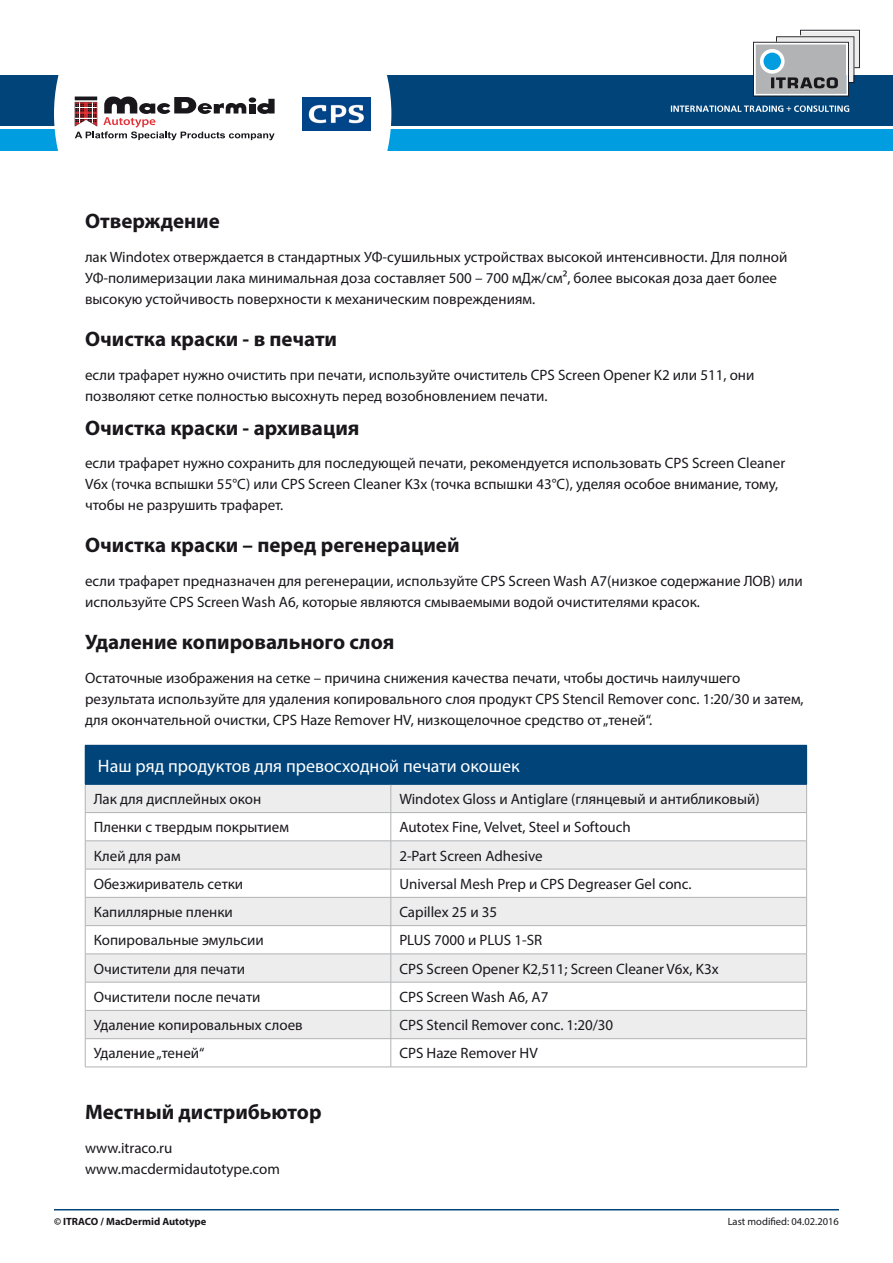
<style>
.page{position:relative;width:893px;height:1263px;background:#fff}
.page>*{position:absolute;margin:0;border:0;box-sizing:border-box;transform-origin:0 0}
.t1{font:700 21px "Myriad Pro";color:#1a171c}
.t2{font:18px "Myriad Pro";color:#fff}
.t3{font:15px/21px "Myriad Pro";color:#1a171c}
.t4{font:700 10.5px "Myriad Pro";color:#1a171c}
.t5{font:10.5px "Myriad Pro";color:#1a171c}
</style>
<div class="page">
<div style="left:0;top:129px;width:893px;height:22px;background:#009ee0"></div>
<div style="left:0;top:75px;width:893px;height:51px;background:#00447a"></div>
<svg style="left:671px;top:105px;width:178px;height:7px"></svg>
<svg style="left:753px;top:30px;width:107px;height:67px;background:#a7afb5"></svg>
<hr style="left:54px;top:1209px;width:785px;height:1px;background:#00447a">
<div style="left:54px;top:75px;width:337px;height:76px;background:#fff"></div>
<svg style="left:75px;top:97px;width:200px;height:43px;background:#bdb5b7"></svg>
<img style="left:302px;top:98px;width:68px;height:32px">
<div style="left:85px;top:745px;width:722px;height:39px;background:#00447a"></div>
<svg style="left:86px;top:785px;width:720px;height:253px;fill:#ededee"></svg>
<hr style="left:85px;top:812px;width:306px;height:1px;background:#b1b3b4">
<hr style="left:391px;top:812px;width:416px;height:1px;background:#b1b3b4">
<hr style="left:85px;top:840px;width:306px;height:1px;background:#b1b3b4">
<hr style="left:391px;top:840px;width:416px;height:1px;background:#b1b3b4">
<hr style="left:85px;top:869px;width:306px;height:1px;background:#b1b3b4">
<hr style="left:391px;top:869px;width:416px;height:1px;background:#b1b3b4">
<hr style="left:85px;top:897px;width:306px;height:1px;background:#b1b3b4">
<hr style="left:391px;top:897px;width:416px;height:1px;background:#b1b3b4">
<hr style="left:85px;top:925px;width:306px;height:1px;background:#b1b3b4">
<hr style="left:391px;top:925px;width:416px;height:1px;background:#b1b3b4">
<hr style="left:85px;top:954px;width:306px;height:1px;background:#b1b3b4">
<hr style="left:391px;top:954px;width:416px;height:1px;background:#b1b3b4">
<hr style="left:85px;top:982px;width:306px;height:1px;background:#b1b3b4">
<hr style="left:391px;top:982px;width:416px;height:1px;background:#b1b3b4">
<hr style="left:85px;top:1010px;width:306px;height:1px;background:#b1b3b4">
<hr style="left:391px;top:1010px;width:416px;height:1px;background:#b1b3b4">
<hr style="left:85px;top:1038px;width:306px;height:1px;background:#b1b3b4">
<svg style="left:85px;top:785px;width:1px;height:282px"></svg>
<hr style="left:391px;top:1038px;width:416px;height:1px;background:#b1b3b4">
<svg style="left:391px;top:785px;width:1px;height:282px"></svg>
<svg style="left:806px;top:785px;width:1px;height:282px"></svg>
<hr style="left:85px;top:1067px;width:306px;height:1px;background:#b1b3b4">
<hr style="left:391px;top:1067px;width:416px;height:1px;background:#b1b3b4">
<hr style="left:85px;top:784px;width:306px;height:1px;background:#00447a">
<hr style="left:391px;top:784px;width:416px;height:1px;background:#00447a">
<h1 class="t1" style="left:85px;top:208px;width:136px">Отверждение</h1>
<p class="t3" style="left:85px;top:246px;width:704px">лак Windotex отверждается в стандартных УФ-сушильных устройствах высокой интенсивности. Для полной<br>УФ-полимеризации лака минимальная доза составляет 500 – 700 мДж/см², более высокая доза дает более высокую устойчивость поверхности к механическим повреждениям.</p>
<h1 class="t1" style="left:85px;top:325px;width:254px">Очистка краски - в печати</h1>
<p class="t3" style="left:85px;top:364px;width:671px">если трафарет нужно очистить при печати, используйте очиститель CPS Screen Opener K2 или 511, они позволяют сетке полностью высохнуть перед возобновлением печати.</p>
<h1 class="t1" style="left:85px;top:414px;width:276px">Очистка краски - архивация</h1>
<p class="t3" style="left:85px;top:453px;width:702px">если трафарет нужно сохранить для последующей печати, рекомендуется использовать CPS Screen Cleaner<br>V6x (точка вспышки 55°C) или CPS Screen Cleaner K3x (точка вспышки 43°C), уделяя особое внимание, тому, чтобы не разрушить трафарет.</p>
<h1 class="t1" style="left:85px;top:532px;width:376px">Очистка краски – перед регенерацией</h1>
<p class="t3" style="left:85px;top:570px;width:719px">если трафарет предназначен для регенерации, используйте CPS Screen Wash A7(низкое содержание ЛОВ) или используйте CPS Screen Wash A6, которые являются смываемыми водой очистителями красок.</p>
<h1 class="t1" style="left:85px;top:628px;width:311px">Удаление копировального слоя</h1>
<p class="t3" style="left:85px;top:667px;width:720px">Остаточные изображения на сетке – причина снижения качества печати, чтобы достичь наилучшего результата используйте для удаления копировального слоя продукт CPS Stencil Remover conc. 1:20/30 и затем, для окончательной очистки, CPS Haze Remover HV, низкощелочное средство от „теней“.</p>
<p class="t2" style="left:98px;top:754px;width:423px">Наш ряд продуктов для превосходной печати окошек</p>
<p class="t3" style="left:94px;top:788px;width:169px">Лак для дисплейных окон</p>
<p class="t3" style="left:399px;top:788px;width:362px">Windotex Gloss и Antiglare (глянцевый и антибликовый)</p>
<p class="t3" style="left:94px;top:816px;width:197px">Пленки с твердым покрытием</p>
<p class="t3" style="left:399px;top:816px;width:233px">Autotex Fine, Velvet, Steel и Softouch</p>
<p class="t3" style="left:94px;top:845px;width:88px">Клей для рам</p>
<p class="t3" style="left:399px;top:845px;width:145px">2-Part Screen Adhesive</p>
<p class="t3" style="left:94px;top:873px;width:151px">Обезжириватель сетки</p>
<p class="t3" style="left:399px;top:873px;width:294px">Universal Mesh Prep и CPS Degreaser Gel conc.</p>
<p class="t3" style="left:94px;top:901px;width:141px">Капиллярные пленки</p>
<p class="t3" style="left:399px;top:901px;width:99px">Capillex 25 и 35</p>
<p class="t3" style="left:94px;top:930px;width:172px">Копировальные эмульсии</p>
<p class="t3" style="left:399px;top:930px;width:144px">PLUS 7000 и PLUS 1-SR</p>
<p class="t3" style="left:94px;top:958px;width:153px">Очистители для печати</p>
<p class="t3" style="left:399px;top:958px;width:321px">CPS Screen Opener K2,511; Screen Cleaner V6x, K3x</p>
<p class="t3" style="left:94px;top:986px;width:168px">Очистители после печати</p>
<p class="t3" style="left:399px;top:986px;width:151px">CPS Screen Wash A6, A7</p>
<p class="t3" style="left:94px;top:1014px;width:210px">Удаление копировальных слоев</p>
<p class="t3" style="left:399px;top:1014px;width:215px">CPS Stencil Remover conc. 1:20/30</p>
<p class="t3" style="left:94px;top:1043px;width:112px">Удаление „теней“</p>
<p class="t3" style="left:399px;top:1043px;width:140px">CPS Haze Remover HV</p>
<h1 class="t1" style="left:85px;top:1099px;width:238px">Местный дистрибьютор</h1>
<p class="t3" style="left:85px;top:1137px;width:196px">www.itraco.ru www.macdermidautotype.com</p>
<p class="t4" style="left:54px;top:1215px;width:154px">© ITRACO / MacDermid Autotype</p>
<p class="t5" style="left:728px;top:1215px;width:113px">Last modified: 04.02.2016</p>
</div>
